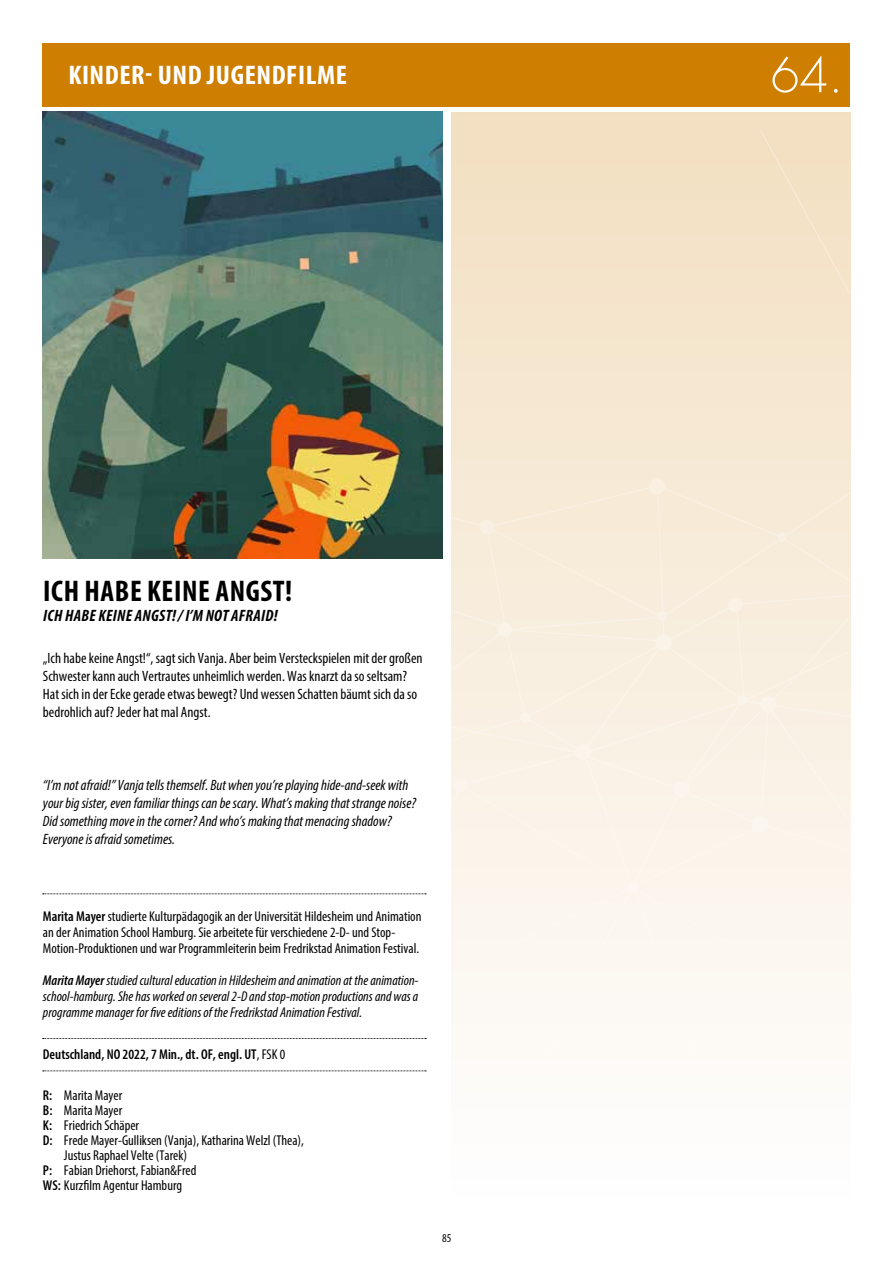
<style>
.page{position:relative;width:893px;height:1263px;background:#fff}
.page>*{position:absolute;margin:0;border:0;box-sizing:border-box;transform-origin:0 0}
.t1{font:700 condensed 30px "Myriad Pro";letter-spacing:.02em;color:#000}
.t2{font:700 condensed 27px "Myriad Pro";letter-spacing:.02em;color:#fff;scale:1.05 1}
.t3{font:italic 700 condensed 16.5px "Myriad Pro";letter-spacing:.02em;color:#000}
.t4{font:condensed 15px/18px "Myriad Pro";color:#000}
.t5{font:italic condensed 15px/18px "Myriad Pro";color:#000}
.t6{font:condensed 14.25px/16px "Myriad Pro";color:#000}
.t7{font:italic condensed 14.25px/16px "Myriad Pro";color:#000;text-align:justify}
.t8{font:600 condensed 14.25px "Myriad Pro";color:#000}
.t9{font:condensed 12px "Myriad Pro";color:#000}
.s1{font-weight:600}
.s2{font-weight:400}
</style>
<div class="page">
<img style="left:43px;top:112px;width:399px;height:446px">
<svg style="left:43px;top:893px;width:383px;height:1px"></svg>
<svg style="left:43px;top:1038px;width:383px;height:1px"></svg>
<svg style="left:43px;top:1071px;width:383px;height:1px"></svg>
<div style="left:43px;top:43px;width:807px;height:64px;background:#ce7e00"></div>
<svg style="left:772px;top:56px;width:54px;height:37px"></svg>
<svg style="left:834px;top:89px;width:4px;height:4px"></svg>
<svg style="left:451px;top:114px;width:399px;height:910px;background:#f7ecda"></svg>
<svg style="left:727px;top:597px;width:16px;height:15px"></svg>
<svg style="left:737px;top:695px;width:11px;height:10px"></svg>
<svg style="left:655px;top:634px;width:18px;height:17px"></svg>
<svg style="left:648px;top:478px;width:18px;height:17px"></svg>
<svg style="left:520px;top:712px;width:10px;height:11px"></svg>
<svg style="left:673px;top:781px;width:18px;height:17px"></svg>
<svg style="left:574px;top:743px;width:18px;height:18px"></svg>
<svg style="left:657px;top:611px;width:11px;height:10px"></svg>
<svg style="left:777px;top:531px;width:10px;height:12px"></svg>
<svg style="left:497px;top:621px;width:16px;height:16px"></svg>
<svg style="left:453px;top:777px;width:16px;height:16px"></svg>
<svg style="left:759px;top:696px;width:18px;height:17px"></svg>
<svg style="left:479px;top:519px;width:16px;height:16px"></svg>
<svg style="left:752px;top:816px;width:17px;height:17px"></svg>
<svg style="left:628px;top:882px;width:10px;height:11px"></svg>
<h2 class="t2" style="left:68px;top:58px;width:267px">KINDER- UND JUGENDFILME</h2>
<h1 class="t1" style="left:43px;top:572px;width:250px">ICH HABE KEINE ANGST!</h1>
<p class="t3" style="left:43px;top:605px;width:236px">ICH HABE KEINE ANGST! / I’M NOT AFRAID!</p>
<p class="t4" style="left:43px;top:649px;width:381px">„Ich habe keine Angst!“, sagt sich Vanja. Aber beim Versteckspielen mit der großen Schwester kann auch Vertrautes unheimlich werden. Was knarzt da so seltsam?<br>Hat sich in der Ecke gerade etwas bewegt? Und wessen Schatten bäumt sich da so bedrohlich auf? Jeder hat mal Angst.</p>
<p class="t5" style="left:43px;top:776px;width:375px">“I’m not afraid!” Vanja tells themself. But when you’re playing hide-and-seek with your big sister, even familiar things can be scary. What’s making that strange noise?<br>Did something move in the corner? And who’s making that menacing shadow?<br>Everyone is afraid sometimes.</p>
<p class="t6" style="left:43px;top:908px;width:380px"><span class="s1">Marita Mayer</span> studierte Kulturpädagogik an der Universität Hildesheim und Animation an der Animation School Hamburg. Sie arbeitete für verschiedene 2-D- und Stop-<br>Motion-Produktionen und war Programmleiterin beim Fredrikstad Animation Festival.</p>
<p class="t7" style="left:43px;top:972px;width:377px"><span class="s1">Marita Mayer</span> studied cultural education in Hildesheim and animation at the animation&shy;school-hamburg. She has worked on several 2-D and stop-motion productions and was a programme manager for five editions of the Fredrikstad Animation Festival.</p>
<p class="t8" style="left:43px;top:1046px;width:244px">Deutschland, NO 2022, 7 Min., dt. OF, engl. UT<span class="s2">, FSK 0</span></p>
<p class="t6" style="left:43px;top:1086px;width:81px"><span class="s1">R:</span> Marita Mayer</p>
<p class="t6" style="left:43px;top:1101px;width:81px"><span class="s1">B:</span> Marita Mayer</p>
<p class="t6" style="left:43px;top:1116px;width:98px"><span class="s1">K:</span> Friedrich Schäper</p>
<p class="t6" style="left:43px;top:1132px;width:263px"><span class="s1">D:</span> Frede Mayer-Gulliksen (Vanja), Katharina Welzl (Thea),</p>
<p class="t6" style="left:64px;top:1147px;width:125px">Justus Raphael Velte (Tarek)</p>
<p class="t6" style="left:43px;top:1162px;width:155px"><span class="s1">P:</span> Fabian Driehorst, Fabian&amp;Fred</p>
<p class="t6" style="left:43px;top:1177px;width:141px"><span class="s1">WS:</span> Kurzfilm Agentur Hamburg</p>
<p class="t9" style="left:442px;top:1231px;width:11px">85</p>
</div>
